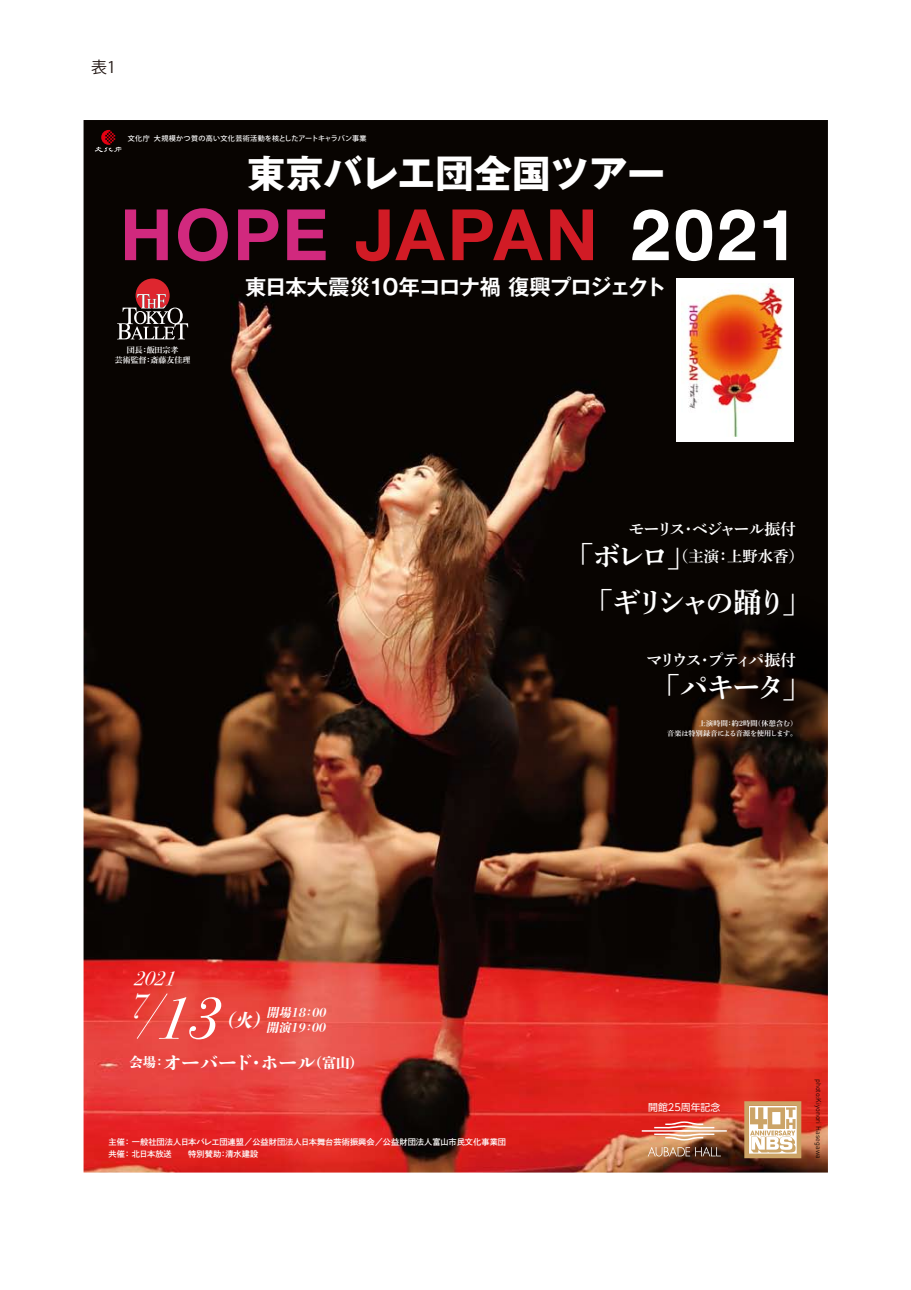
<style>
.page{position:relative;width:911px;height:1290px;background:#fff}
.page>*{position:absolute;margin:0;border:0;box-sizing:border-box;transform-origin:0 0}
.t1{font:700 71px "Helvetica Neue";letter-spacing:.035em;color:#d11b25}
.t2{font:58.62px "Bodoni Svty Two ITCTT Book Ita";color:#fff}
.t3{font:700 38.38px "Gothic MB101 Pro";color:#fff}
.t4{font:28.38px "Shuei Min Pro B";letter-spacing:-.14em;color:#fff}
.t5{font:700 21.25px "Gothic MB101 Pro De";letter-spacing:-.045em;color:#fff}
.t6{font:19.5px "Shuei Shogo M Std H";letter-spacing:-.06em;color:#fff}
.t7{font:19.5px "Bodoni Svty Two ITCTT Book Ita";color:#fff}
.t8{font:italic 18.25px "Shuei Shogo M Std H";color:#fff}
.t9{font:16px "Shuei Min Pro B";letter-spacing:-.095em;color:#fff}
.t10{font:16px "Shuei Min Pro B";letter-spacing:-.145em;color:#fff}
.t11{font:16px "Koz Go Pro";color:#231815}
.t12{font:15.38px "Shuei Min Pro B";color:#fff}
.t13{font:italic 12.12px/15.4px "Shuei Shogo M Std H";color:#fff}
.t14{font:9.88px "UD Shin Go Pro";color:#fff}
.t15{font:8.25px/12.2px "Shuei Go Kin Std B";color:#fff}
.t16{font:8px/10.2px "Shuei Min Pro B";color:#fff;text-align:center}
.t17{font:7.12px/10.6px "Shuei Min Pro B";letter-spacing:.015em;color:#fff;text-align:right}
.t18{font:500 7.12px "Koz Go Pro";letter-spacing:.04em;color:#fff}
.t19{font:7.12px "DIN";color:#231815}
.s1{color:#d1297e}
.s2{color:#fff}
.s3{font-size:28.38px}
.s4{font-size:13.25px}
.s5{font-size:14.12px}
</style>
<div class="page">
<img style="left:83px;top:120px;width:745px;height:1053px">
<p class="t11" style="left:91px;top:56px;width:26px">表1</p>
<p class="t18" style="left:128px;top:133px;width:240px">文化庁 大規模かつ質の高い文化芸術活動を核としたアートキャラバン事業</p>
<p class="t3" style="left:247px;top:142px;width:420px">東京バレエ団全国ツアー</p>
<p class="t1" style="left:120px;top:191px;width:679px"><span class="s1">HOPE</span> JAPAN <span class="s2">2021</span></p>
<p class="t5" style="left:245px;top:269px;width:423px">東日本大震災10年コロナ禍 復興プロジェクト</p>
<p class="t16" style="left:115px;top:344px;width:77px">団長：飯田宗孝<br>芸術監督：斎藤友佳理</p>
<p class="t9" style="left:629px;top:517px;width:169px">モーリス・ベジャール振付</p>
<p class="t12" style="left:565px;top:545px;width:240px"><span class="s3">「ボレロ」</span>（主演：上野水香）</p>
<p class="t4" style="left:585px;top:582px;width:227px">「ギリシャの踊り」</p>
<p class="t10" style="left:646px;top:648px;width:151px">マリウス・プティパ振付</p>
<p class="t4" style="left:652px;top:667px;width:160px">「パキータ」</p>
<p class="t17" style="left:667px;top:717px;width:131px">上演時間：約2時間（休憩含む）<br>音楽は特別録音による音源を使用します。</p>
<p class="t7" style="left:134px;top:961px;width:42px">2021</p>
<p class="t2" style="left:129px;top:968px;width:91px"><sup>7</sup> 13</p>
<p class="t8" style="left:216px;top:1007px;width:61px">（火）</p>
<p class="t13" style="left:266px;top:1004px;width:64px">開場18：00開演19：00</p>
<p class="t6" style="left:130px;top:1048px;width:236px"><span class="s4">会場：</span>オーバード・ホール<span class="s5">（富山）</span></p>
<p class="t15" style="left:109px;top:1135px;width:399px">主催： 一般社団法人日本バレエ団連盟／公益財団法人日本舞台芸術振興会／公益財団法人富山市民文化事業団共催： 北日本放送　　特別賛助：清水建設</p>
<p class="t14" style="left:648px;top:1099px;width:74px">開館25周年記念</p>
<p class="t19" style="left:823px;top:1079px;width:81px;rotate:90deg">photo:Kiyonori Hasegawa</p>
</div>
